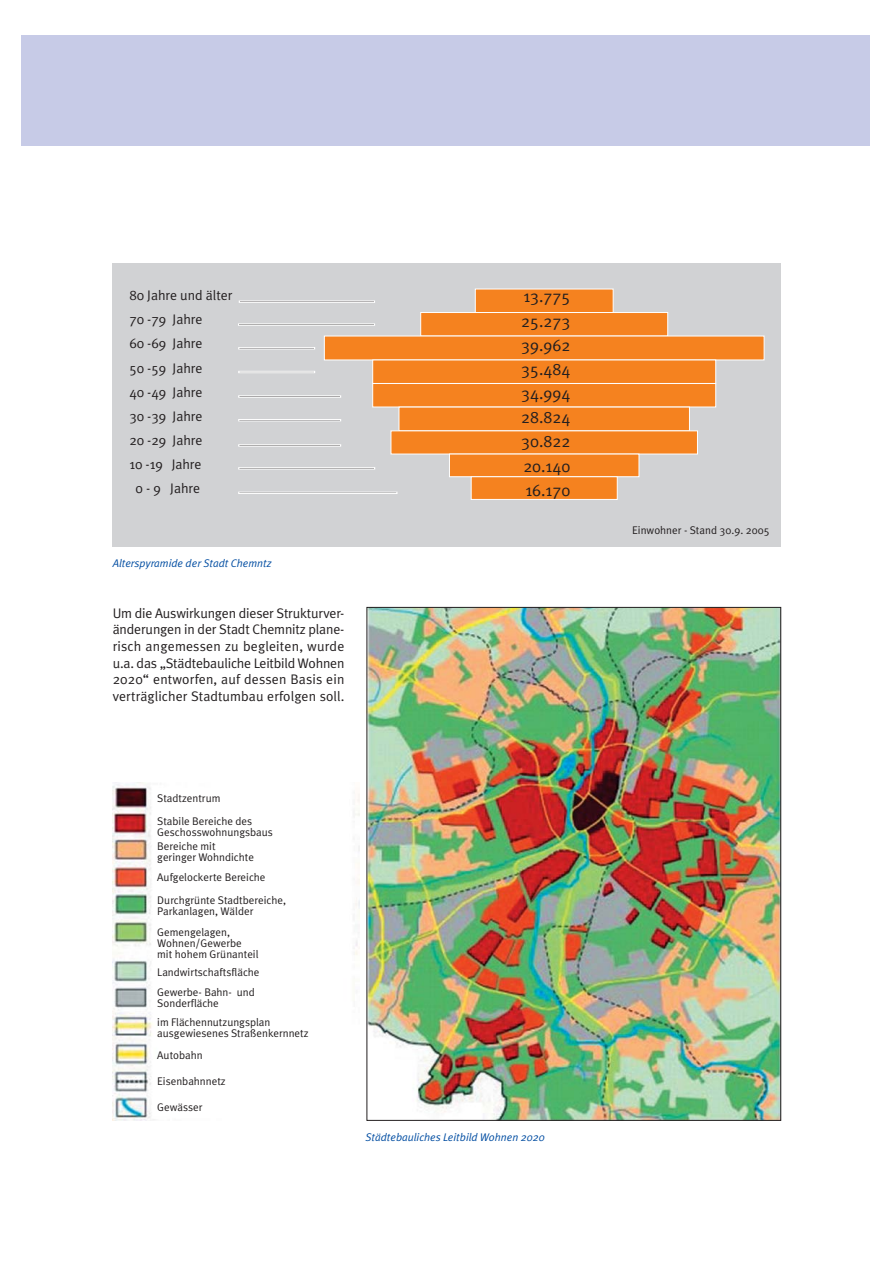
<style>
.page{position:relative;width:893px;height:1263px;background:#fff}
.page>*{position:absolute;margin:0;border:0;box-sizing:border-box;transform-origin:0 0}
.t1{font:16.65px/24.2px "Meta Plus Normal";color:#231f20;text-align:justify}
.t2{font:13.95px/16.6px "Meta Plus Normal";color:#231f20;text-align:justify}
.t3{font:11.1px/11.1px "Meta Plus Normal";color:#231f20}
.t4{font:italic 11.1px "Meta Plus Normal";color:#034ea2}
</style>
<div class="page">
<img style="left:113px;top:784px;width:246px;height:336px">
<div style="left:113px;top:264px;width:667px;height:283px;background:#d1d2d4"></div>
<div style="left:21px;top:36px;width:849px;height:110px;background:#c7cbe7"></div>
<div style="left:475px;top:289px;width:138px;height:24px;background:#f5821f"></div>
<div style="left:420px;top:312px;width:248px;height:24px;background:#f5821f;border:1px solid #fff"></div>
<div style="left:324px;top:336px;width:440px;height:24px;background:#f5821f;border:1px solid #fff"></div>
<div style="left:372px;top:360px;width:344px;height:24px;background:#f5821f"></div>
<div style="left:372px;top:383px;width:344px;height:24px;background:#f5821f;border:1px solid #fff"></div>
<div style="left:398px;top:407px;width:291px;height:24px;background:#f5821f"></div>
<div style="left:390px;top:430px;width:307px;height:24px;background:#f5821f;border:1px solid #fff"></div>
<div style="left:449px;top:454px;width:190px;height:23px;background:#f5821f"></div>
<div style="left:471px;top:476px;width:146px;height:24px;background:#f5821f;border:1px solid #fff"></div>
<div style="left:239px;top:371px;width:76px;height:2px;border:1px solid #fff"></div>
<div style="left:239px;top:492px;width:158px;height:2px;border:1px solid #fff"></div>
<img style="left:368px;top:609px;width:411px;height:510px">
<p class="t2" style="left:129px;top:288px;width:105px">80 Jahre und älter</p>
<p class="t2" style="left:129px;top:312px;width:75px">70 -79 Jahre</p>
<p class="t2" style="left:129px;top:337px;width:75px">60 -69 Jahre</p>
<p class="t2" style="left:129px;top:361px;width:75px">50 -59 Jahre</p>
<p class="t2" style="left:129px;top:385px;width:75px">40 -49 Jahre</p>
<p class="t2" style="left:129px;top:409px;width:75px">30 -39 Jahre</p>
<p class="t2" style="left:129px;top:433px;width:75px">20 -29 Jahre</p>
<p class="t2" style="left:129px;top:457px;width:74px">10 -19 Jahre</p>
<p class="t2" style="left:136px;top:482px;width:66px">0 - 9 Jahre</p>
<p class="t4" style="left:113px;top:558px;width:160px">Alterspyramide der Stadt Chemntz</p>
<p class="t2" style="left:113px;top:606px;width:233px">Um die Auswirkungen dieser Strukturver&shy;änderungen in der Stadt Chemnitz plane&shy;risch angemessen zu begleiten, wurde u.a. das „Städtebauliche Leitbild Wohnen 2020“ entworfen, auf dessen Basis ein verträglicher Stadtumbau erfolgen soll.</p>
<h1 class="t1" style="left:521px;top:286px;width:50px">13.775<br>25.273<br>39.962<br>35.484<br>34.994<br>28.824<br>30.822<br>20.140<br>16.170</h1>
<p class="t3" style="left:157px;top:788px;width:96px;line-height:22.8px">Stadtzentrum<br>Stabile Bereiche des</p>
<p class="t3" style="left:157px;top:826px;width:117px;line-height:14.2px">Geschosswohnungsbaus<br>Bereiche mit</p>
<p class="t3" style="left:157px;top:848px;width:110px;line-height:20.4px">geringer Wohndichte<br>Aufgelockerte Bereiche</p>
<p class="t3" style="left:157px;top:895px;width:130px">Durchgrünte Stadtbereiche,<br>Parkanlagen, Wälder</p>
<p class="t3" style="left:157px;top:927px;width:103px">Gemengelagen,<br>Wohnen/Gewerbe mit hohem Grünanteil</p>
<p class="t3" style="left:157px;top:963px;width:104px;line-height:20.4px">Landwirtschaftsfläche<br>Gewerbe- Bahn- und</p>
<p class="t3" style="left:157px;top:995px;width:115px;line-height:19px">Sonderfläche<br>im Flächennutzungsplan</p>
<p class="t3" style="left:157px;top:1029px;width:153px">ausgewiesenes Straßenkernnetz</p>
<p class="t3" style="left:157px;top:1051px;width:47px">Autobahn</p>
<p class="t3" style="left:157px;top:1077px;width:70px">Eisenbahnnetz</p>
<p class="t3" style="left:157px;top:1103px;width:47px">Gewässer</p>
<p class="t4" style="left:365px;top:1133px;width:180px">Städtebauliches Leitbild Wohnen 2020</p>
<p class="t3" style="left:632px;top:526px;width:139px">Einwohner - Stand 30.9. 2005</p>
</div>
